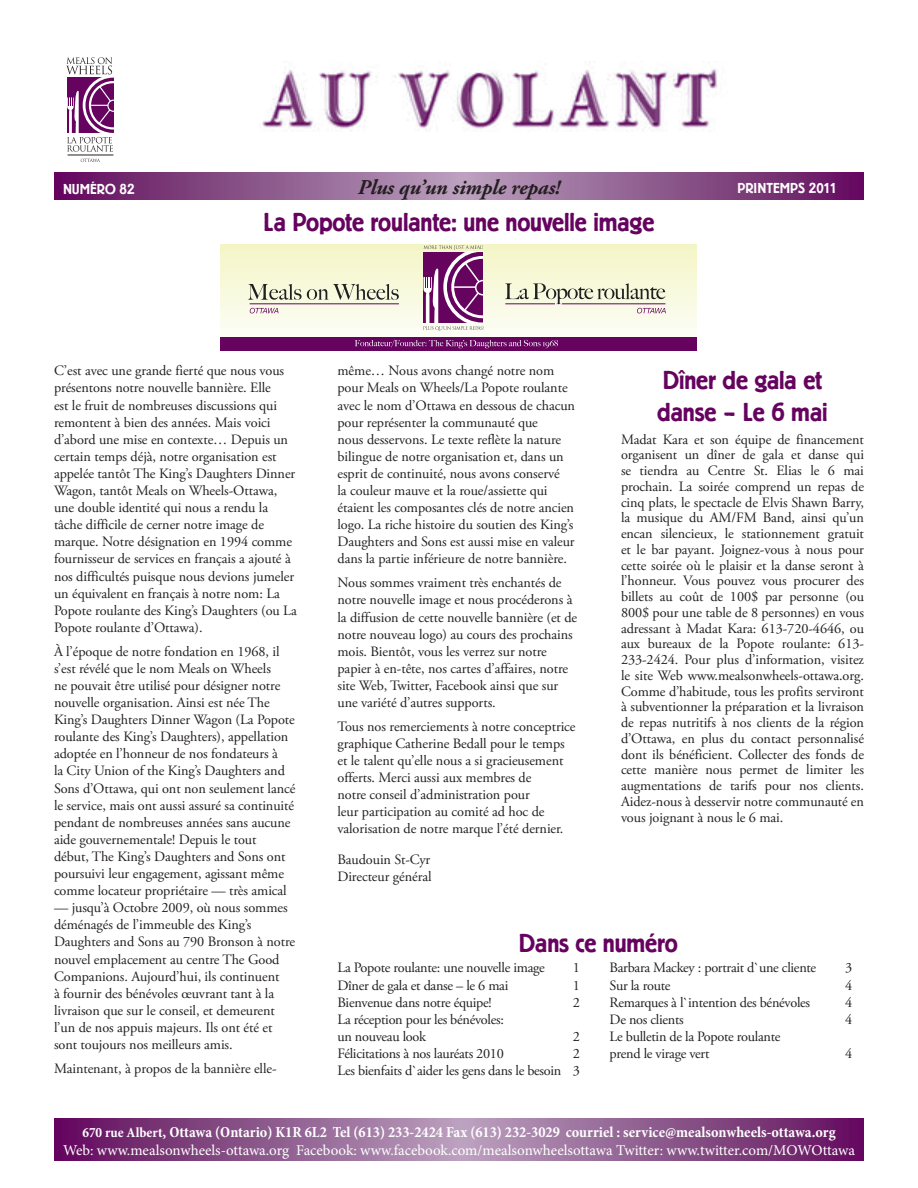
<style>
.page{position:relative;width:918px;height:1188px;background:#fff}
.page>*{position:absolute;margin:0;border:0;box-sizing:border-box;transform-origin:0 0}
.Article_Titles{font:600 27px "Berliner Gro D";letter-spacing:-.005em;color:#65035f}
.Article_Titles_New_C{font:600 27px/32.4px "Berliner Gro D";letter-spacing:-.005em;color:#65035f}
.Article_Titles-2{font:italic 700 21px "Adobe Garamond Pro";letter-spacing:-.005em;color:#231f20}
.t1{font:700 condensed 15.3px "Minion Pro";color:#fff}
.t2{font:15px "Minion Pro";letter-spacing:-.005em;color:#fff}
.t3{font:600 15px "Berliner Gro D";color:#fff}
.Content_of_Articles{font:14.25px/17.1px "Adobe Garamond Pro";letter-spacing:-.005em;color:#231f20}
.s1{font-size:14.25px}
</style>
<div class="page">
<svg style="left:54px;top:173px;width:810px;height:27px;background:#8c568c"></svg>
<img style="left:262px;top:61px;width:456px;height:70px">
<svg style="left:54px;top:1119px;width:810px;height:42px;background:#8c568c"></svg>
<svg style="left:81px;top:159px;width:19px;height:3px"></svg>
<hr style="left:68px;top:155px;width:45px;height:1px;background:#231f20">
<svg style="left:66px;top:57px;width:48px;height:95px"></svg>
<svg style="left:221px;top:245px;width:476px;height:87px;background:#f7f7da"></svg>
<hr style="left:250px;top:304px;width:149px;height:1px;background:#65035f">
<div style="left:221px;top:337px;width:476px;height:13px;background:#65035f"></div>
<svg style="left:248px;top:284px;width:151px;height:16px;background:#c4c5b0"></svg>
<svg style="left:355px;top:340px;width:203px;height:8px"></svg>
<svg style="left:250px;top:308px;width:29px;height:5px"></svg>
<svg style="left:423px;top:245px;width:61px;height:86px"></svg>
<svg style="left:505px;top:283px;width:161px;height:30px;background:#d6d3c2"></svg>
<p class="Article_Titles-2" style="left:358px;top:175px;width:204px">Plus qu’un simple repas!</p>
<p class="t3" style="left:63px;top:181px;width:73px">NUMÉRO 82</p>
<p class="t3" style="left:737px;top:180px;width:101px">PRINTEMPS 2011</p>
<p class="Article_Titles" style="left:264px;top:207px;width:392px">La Popote roulante: une nouvelle image</p>
<p class="Content_of_Articles" style="left:54px;top:363px;width:244px">C’est avec une grande fierté que nous vous présentons notre nouvelle bannière. Elle<br>est le fruit de nombreuses discussions qui remontent à bien des années. Mais voici d’abord une mise en contexte… Depuis un certain temps déjà, notre organisation est appelée tantôt The King’s Daughters Dinner Wagon, tantôt Meals on Wheels-Ottawa, une double identité qui nous a rendu la tâche difficile de cerner notre image de marque. Notre désignation en 1994 comme fournisseur de services en français a ajouté à nos difficultés puisque nous devions jumeler un équivalent en français à notre nom: La Popote roulante des King’s Daughters (ou La Popote roulante d’Ottawa).</p>
<p class="Content_of_Articles" style="left:54px;top:643px;width:243px">À l’époque de notre fondation en 1968, il s’est révélé que le nom Meals on Wheels<br>ne pouvait être utilisé pour désigner notre nouvelle organisation. Ainsi est née The King’s Daughters Dinner Wagon (La Popote roulante des King’s Daughters), appellation adoptée en l’honneur de nos fondateurs à<br>la City Union of the King’s Daughters and Sons d’Ottawa, qui ont non seulement lancé le service, mais ont aussi assuré sa continuité pendant de nombreuses années sans aucune aide gouvernementale! Depuis le tout<br>début, The King’s Daughters and Sons ont poursuivi leur engagement, agissant même comme locateur propriétaire — très amical</p>
<p class="Content_of_Articles" style="left:54px;top:900px;width:243px">— jusqu’à Octobre 2009, où nous sommes déménagés de l’immeuble des King’s Daughters and Sons au 790 Bronson à notre nouvel emplacement au centre The Good Companions. Aujourd’hui, ils continuent<br>à fournir des bénévoles œuvrant tant à la livraison que sur le conseil, et demeurent l’un de nos appuis majeurs. Ils ont été et sont toujours nos meilleurs amis.</p>
<p class="Content_of_Articles" style="left:54px;top:1060px;width:224px">Maintenant, à propos de la bannière elle-</p>
<p class="Content_of_Articles" style="left:338px;top:363px;width:239px">même… Nous avons changé notre nom pour Meals on Wheels/La Popote roulante avec le nom d’Ottawa en dessous de chacun pour représenter la communauté que<br>nous desservons. Le texte reflète la nature bilingue de notre organisation et, dans un esprit de continuité, nous avons conservé<br>la couleur mauve et la roue/assiette qui étaient les composantes clés de notre ancien logo. La riche histoire du soutien des King’s Daughters and Sons est aussi mise en valeur dans la partie inférieure de notre bannière.</p>
<p class="Content_of_Articles" style="left:338px;top:575px;width:241px">Nous sommes vraiment très enchantés de notre nouvelle image et nous procéderons à la diffusion de cette nouvelle bannière (et de notre nouveau logo) au cours des prochains mois. Bientôt, vous les verrez sur notre papier à en-tête, nos cartes d’affaires, notre site Web, Twitter, Facebook ainsi que sur une variété d’autres supports.</p>
<p class="Content_of_Articles" style="left:338px;top:718px;width:240px">Tous nos remerciements à notre conceptrice graphique Catherine Bedall pour le temps et le talent qu’elle nous a si gracieusement offerts. Merci aussi aux membres de<br>notre conseil d’administration pour<br>leur participation au comité ad hoc de valorisation de notre marque l’été dernier.</p>
<p class="Content_of_Articles" style="left:338px;top:852px;width:96px">Baudouin St-Cyr<br>Directeur général</p>
<p class="Article_Titles_New_C" style="left:657px;top:364px;width:172px">Dîner de gala et danse – Le 6 mai</p>
<p class="Content_of_Articles" style="left:621px;top:432px;width:245px;line-height:15.8px;text-align:justify">Madat Kara et son équipe de financement organisent un dîner de gala et danse qui se tiendra au Centre St. Elias le 6 mai prochain. La soirée comprend un repas de cinq plats, le spectacle de Elvis Shawn Barry, la musique du AM/FM Band, ainsi qu’un encan silencieux, le stationnement gratuit et le bar payant. Joignez-vous à nous pour cette soirée où le plaisir et la danse seront à l’honneur. Vous pouvez vous procurer des billets au coût de 100$ par personne (ou 800$ pour une table de 8 personnes) en vous adressant à Madat Kara: 613-720-4646, ou aux bureaux de la Popote roulante: 613- 233-2424. Pour plus d’information, visitez le site Web www.mealsonwheels-ottawa.org.<br>Comme d’habitude, tous les profits serviront à subventionner la préparation et la livraison de repas nutritifs à nos clients de la région d’Ottawa, en plus du contact personnalisé dont ils bénéficient. Collecter des fonds de cette manière nous permet de limiter les augmentations de tarifs pour nos clients.<br>Aidez-nous à desservir notre communauté en vous joignant à nous le 6 mai.</p>
<p class="Article_Titles" style="left:519px;top:929px;width:160px">Dans ce numéro</p>
<p class="Content_of_Articles" style="left:338px;top:960px;width:209px">La Popote roulante: une nouvelle image</p>
<p class="Content_of_Articles" style="left:573px;top:960px;width:9px">1</p>
<p class="Content_of_Articles" style="left:338px;top:977px;width:172px">Dîner de gala et danse – le 6 mai</p>
<p class="Content_of_Articles" style="left:573px;top:977px;width:9px">1</p>
<p class="Content_of_Articles" style="left:338px;top:994px;width:156px">Bienvenue dans notre équipe!</p>
<p class="Content_of_Articles" style="left:573px;top:994px;width:9px">2</p>
<p class="Content_of_Articles" style="left:338px;top:1011px;width:168px">La réception pour les bénévoles: un nouveau look</p>
<p class="Content_of_Articles" style="left:573px;top:1028px;width:9px">2</p>
<p class="Content_of_Articles" style="left:338px;top:1045px;width:168px">Félicitations à nos lauréats 2010</p>
<p class="Content_of_Articles" style="left:573px;top:1045px;width:9px">2</p>
<p class="Content_of_Articles" style="left:338px;top:1063px;width:244px">Les bienfaits d`aider les gens dans le besoin 3</p>
<p class="Content_of_Articles" style="left:610px;top:960px;width:208px">Barbara Mackey : portrait d`une cliente</p>
<p class="Content_of_Articles" style="left:845px;top:960px;width:9px">3</p>
<p class="Content_of_Articles" style="left:610px;top:977px;width:62px">Sur la route</p>
<p class="Content_of_Articles" style="left:845px;top:977px;width:9px">4</p>
<p class="Content_of_Articles" style="left:610px;top:994px;width:202px">Remarques à l`intention des bénévoles</p>
<p class="Content_of_Articles" style="left:845px;top:994px;width:9px">4</p>
<p class="Content_of_Articles" style="left:610px;top:1011px;width:76px">De nos clients</p>
<p class="Content_of_Articles" style="left:845px;top:1011px;width:9px">4</p>
<p class="Content_of_Articles" style="left:610px;top:1028px;width:172px">Le bulletin de la Popote roulante prend le virage vert</p>
<p class="Content_of_Articles" style="left:845px;top:1045px;width:9px">4</p>
<p class="t1" style="left:82px;top:1122px;width:755px"><span class="s1">670 rue Albert</span>, Ottawa (Ontario) K1R 6L2 Tel (613) 233-2424 Fax (613) 232-3029 courriel : service@mealsonwheels-ottawa.org</p>
<p class="t2" style="left:63px;top:1140px;width:793px">Web: www.mealsonwheels-ottawa.org Facebook: www.facebook.com/mealsonwheelsottawa Twitter: www.twitter.com/MOWOttawa</p>
</div>
